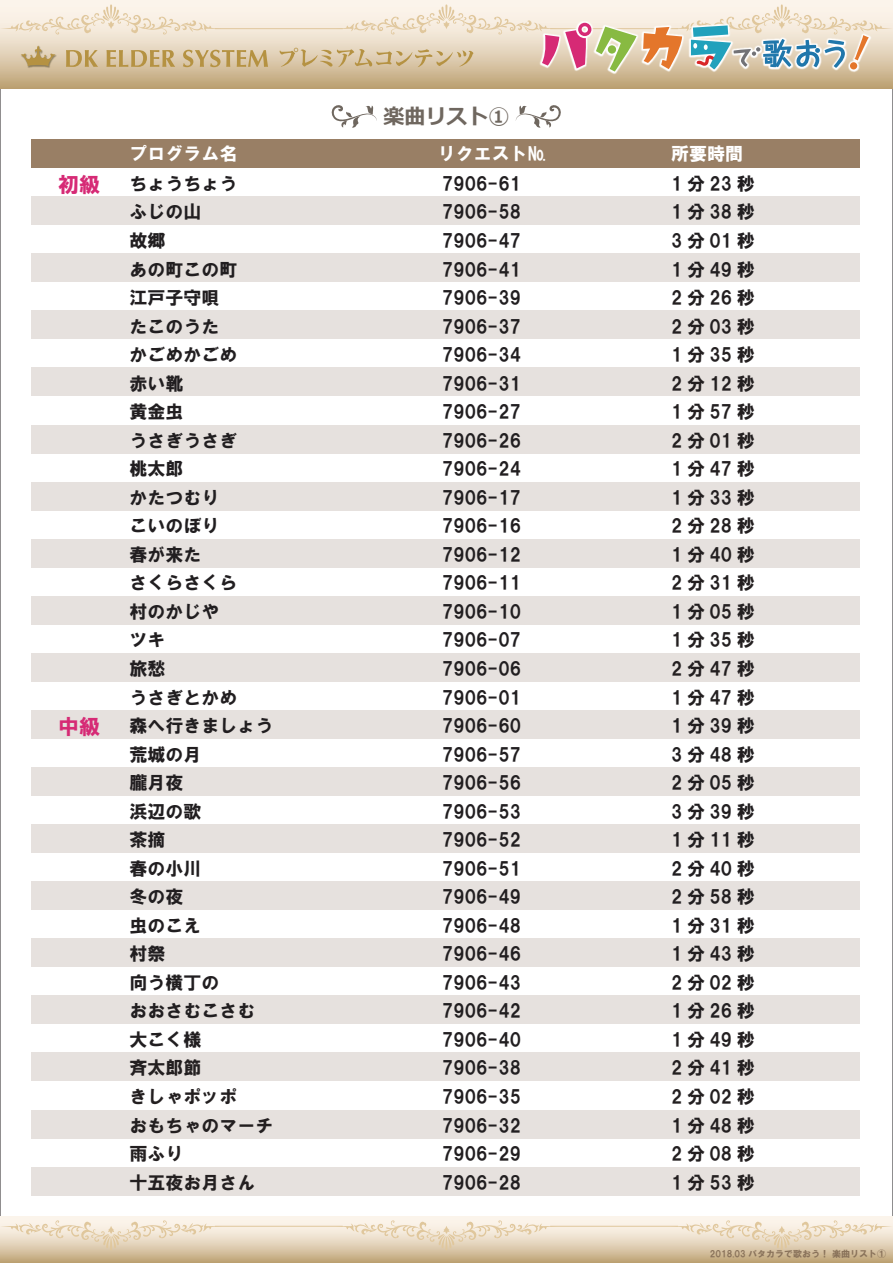
<style>
.page{position:relative;width:893px;height:1263px;background:#fff}
.page>*{position:absolute;margin:0;border:0;box-sizing:border-box;transform-origin:0 0}
.t1{font:700 21px "Meiryo";color:#6f675f}
.t2{font:21px "HGS Soei Kakugothic UB";color:#d62a75}
.t3{font:18px/28.5px "HGS Soei Kakugothic UB";color:#211e20;text-align:justify}
.t4{font:18px/28.5px "HGS Soei Kakugothic UB";letter-spacing:.25em;color:#231f20;text-align:justify}
.t5{font:18px/28.5px "HGS Soei Kakugothic UB";color:#231f20}
.t6{font:18px "HGS Soei Kakugothic UB";color:#fff}
.t7{font:9px "HGS Soei Kakugothic UB";color:#89725a}
</style>
<div class="page">
<svg style="left:0;top:0;width:486px;height:89px;background:#d9c7a9"></svg>
<svg style="left:0;top:1216px;width:893px;height:47px;background:#dccbaf"></svg>
<svg style="left:0;top:4px;width:222px;height:31px;background:#f4e9da"></svg>
<hr style="left:215px;top:28px;width:128px;height:1px;background:#e0c79c">
<svg style="left:0;top:1220px;width:222px;height:30px;background:#ebddc8"></svg>
<svg style="left:335px;top:1220px;width:223px;height:30px;background:#ebddc8"></svg>
<svg style="left:671px;top:1220px;width:222px;height:30px;background:#ebddc8"></svg>
<hr style="left:215px;top:1226px;width:128px;height:1px;background:#e0c79c">
<hr style="left:550px;top:1226px;width:128px;height:1px;background:#e0c79c">
<svg style="left:331px;top:105px;width:46px;height:23px"></svg>
<div style="left:31px;top:1167px;width:828px;height:28px;background:#e6e1de"></div>
<div style="left:31px;top:1110px;width:828px;height:28px;background:#e6e1de"></div>
<div style="left:31px;top:1053px;width:828px;height:28px;background:#e6e1de"></div>
<div style="left:31px;top:995px;width:828px;height:29px;background:#e6e1de"></div>
<div style="left:31px;top:938px;width:828px;height:29px;background:#e6e1de"></div>
<div style="left:31px;top:881px;width:828px;height:29px;background:#e6e1de"></div>
<div style="left:31px;top:824px;width:828px;height:29px;background:#e6e1de"></div>
<div style="left:31px;top:767px;width:828px;height:29px;background:#e6e1de"></div>
<div style="left:31px;top:710px;width:828px;height:29px;background:#e6e1de"></div>
<div style="left:31px;top:653px;width:828px;height:29px;background:#e6e1de"></div>
<div style="left:31px;top:596px;width:828px;height:28px;background:#e6e1de"></div>
<div style="left:31px;top:539px;width:828px;height:28px;background:#e6e1de"></div>
<div style="left:31px;top:482px;width:828px;height:28px;background:#e6e1de"></div>
<div style="left:31px;top:425px;width:828px;height:28px;background:#e6e1de"></div>
<div style="left:31px;top:368px;width:828px;height:28px;background:#e6e1de"></div>
<div style="left:31px;top:311px;width:828px;height:28px;background:#e6e1de"></div>
<div style="left:31px;top:254px;width:828px;height:28px;background:#e6e1de"></div>
<div style="left:31px;top:196px;width:828px;height:29px;background:#e6e1de"></div>
<div style="left:31px;top:139px;width:828px;height:29px;background:#997f65"></div>
<img style="left:486px;top:0;width:407px;height:127px">
<svg style="left:643px;top:4px;width:250px;height:65px;background:#d7d3c6"></svg>
<svg style="left:565px;top:23px;width:72px;height:49px;background:#d1b8a0"></svg>
<svg style="left:66px;top:50px;width:32px;height:17px"></svg>
<svg style="left:107px;top:50px;width:68px;height:17px"></svg>
<svg style="left:183px;top:50px;width:85px;height:17px"></svg>
<img style="left:20px;top:45px;width:38px;height:23px">
<svg style="left:21px;top:46px;width:35px;height:20px"></svg>
<svg style="left:280px;top:4px;width:279px;height:63px;background:#eadac6"></svg>
<p class="t1" style="left:383px;top:101px;width:127px">楽曲リスト①</p>
<p class="t6" style="left:129px;top:145px;width:110px">プログラム名</p>
<p class="t6" style="left:438px;top:145px;width:109px">リクエスト№</p>
<p class="t6" style="left:671px;top:145px;width:73px">所要時間</p>
<p class="t2" style="left:58px;top:174px;width:43px">初級</p>
<p class="t3" style="left:130px;top:169px;width:145px;text-align:left">ちょうちょう<br>ふじの山<br>故郷<br>あの町この町<br>江戸子守唄<br>たこのうた<br>かごめかごめ<br>赤い靴<br>黄金虫<br>うさぎうさぎ<br>桃太郎<br>かたつむり<br>こいのぼり<br>春が来た<br>さくらさくら<br>村のかじや<br>ツキ<br>旅愁<br>うさぎとかめ<br>森へ行きましょう荒城の月<br>朧月夜<br>浜辺の歌<br>茶摘<br>春の小川<br>冬の夜<br>虫のこえ<br>村祭<br>向う横丁の<br>おおさむこさむ大こく様</p>
<p class="t5" style="left:130px;top:1054px;width:145px">斉太郎節<br>きしゃポッポ<br>おもちゃのマーチ雨ふり<br>十五夜お月さん</p>
<p class="t2" style="left:58px;top:715px;width:43px">中級</p>
<p class="t3" style="left:442px;top:169px;width:81px">7906-61<br>7906-58<br>7906-47<br>7906-41<br>7906-39<br>7906-37<br>7906-34<br>7906-31<br>7906-27<br>7906-26<br>7906-24<br>7906-17<br>7906-16<br>7906-12<br>7906-11<br>7906-10<br>7906-07<br>7906-06<br>7906-01<br>7906-60<br>7906-57<br>7906-56<br>7906-53<br>7906-52<br>7906-51<br>7906-49<br>7906-48<br>7906-46<br>7906-43<br>7906-42<br>7906-40<br>7906-38<br>7906-35<br>7906-32<br>7906-29<br>7906-28</p>
<p class="t3" style="left:671px;top:169px;width:85px">1分23秒1分38秒3分01秒1分49秒</p>
<p class="t4" style="left:671px;top:283px;width:85px">2分26秒2分03秒1分35秒2分12秒1分57秒2分01秒1分47秒1分33秒2分28秒1分40秒2分31秒1分05秒1分35秒2分47秒1分47秒</p>
<p class="t3" style="left:671px;top:711px;width:85px">1分39秒3分48秒2分05秒3分39秒1分11秒2分40秒2分58秒1分31秒1分43秒2分02秒1分26秒</p>
<p class="t4" style="left:671px;top:1025px;width:85px">1分49秒2分41秒2分02秒1分48秒2分08秒1分53秒</p>
<p class="t7" style="left:710px;top:1249px;width:178px">2018.03 パタカラで歌おう！ 楽曲リスト①</p>
</div>
